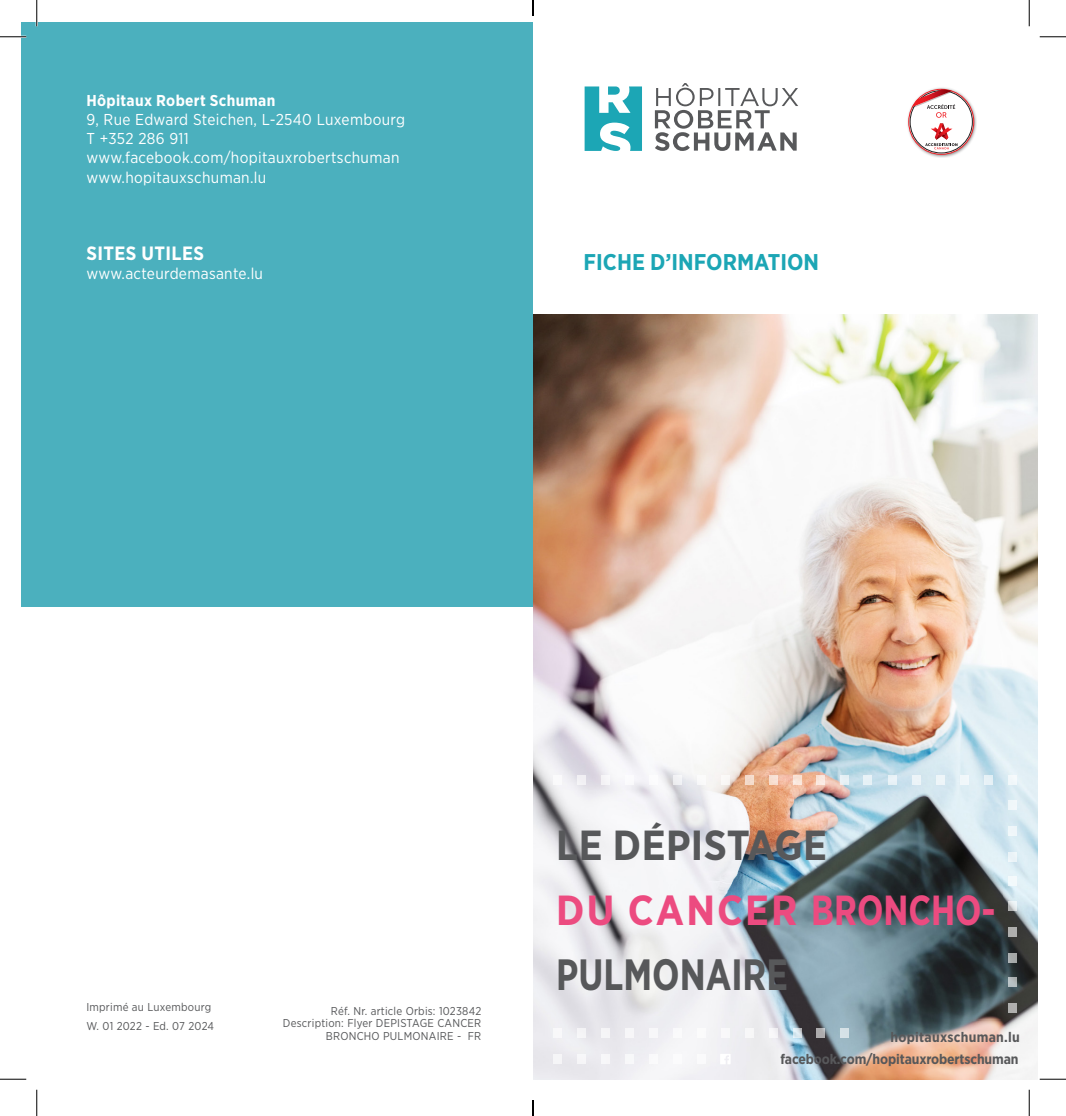
<style>
.page{position:relative;width:1066px;height:1116px;background:#fff}
.page>*{position:absolute;margin:0;border:0;box-sizing:border-box;transform-origin:0 0}
._00_Headline_Flyer_vert{font:700 43.75px "Gotham Narrow";color:#57585a;scale:.87 1}
._00_Headline_Flyer{font:700 42px "Gotham Narrow";letter-spacing:.025em;color:#ec4b80}
._00_Headline_Flyer-2{font:700 42px "Gotham Narrow";letter-spacing:.01em;color:#57585a}
._01_H1_Pantone205{font:700 22.75px "Gotham Narrow";color:#1ca6b5}
._01_H1_white{font:700 19.25px "Gotham Narrow";letter-spacing:.02em;color:#fff}
._02_body_white{font:15.75px "Gotham Narrow";letter-spacing:.02em;color:#fff}
._02_body_white-2{font:700 15.75px "Gotham Narrow";letter-spacing:.02em;color:#fff}
._03_body{font:700 14px "Gotham Narrow";letter-spacing:-.01em;color:#57585a}
._03_body-2{font:700 14px "Gotham Narrow";letter-spacing:.02em;color:#57585a}
.t1{font:11.38px/12.2px "Gotham Narrow";letter-spacing:.02em;color:#57585a;text-align:right}
</style>
<div class="page">
<img style="left:534px;top:314px;width:503px;height:764px">
<div style="left:22px;top:22px;width:511px;height:584px;background:#4bb0be"></div>
<div style="left:553px;top:1028px;width:9px;height:9px;background:#f8f8f9"></div>
<div style="left:553px;top:1054px;width:9px;height:9px;background:#f5f5f7"></div>
<div style="left:553px;top:774px;width:9px;height:10px;background:#fff"></div>
<div style="left:577px;top:1028px;width:9px;height:9px;background:#f4f4f6"></div>
<div style="left:577px;top:1054px;width:9px;height:9px;background:#f7f6f8"></div>
<div style="left:601px;top:1028px;width:9px;height:9px;background:#f5f5f7"></div>
<div style="left:577px;top:774px;width:9px;height:10px;background:#f1eff3"></div>
<div style="left:601px;top:1054px;width:9px;height:9px;background:#f7f7f9"></div>
<div style="left:625px;top:1028px;width:9px;height:9px;background:#f6f6f8"></div>
<div style="left:625px;top:1054px;width:9px;height:9px;background:#f7f8f9"></div>
<div style="left:601px;top:774px;width:9px;height:10px;background:#f6f5f7"></div>
<div style="left:649px;top:1028px;width:9px;height:9px;background:#f7f7f9"></div>
<div style="left:673px;top:1028px;width:9px;height:9px;background:#fff"></div>
<div style="left:649px;top:1054px;width:9px;height:9px;background:#fff"></div>
<div style="left:673px;top:1054px;width:9px;height:9px;background:#fff"></div>
<div style="left:625px;top:774px;width:9px;height:10px;background:#fff"></div>
<div style="left:697px;top:1028px;width:9px;height:9px;background:#fff"></div>
<div style="left:721px;top:1028px;width:9px;height:9px;background:#f9f8fa"></div>
<div style="left:697px;top:1054px;width:9px;height:9px;background:#fff"></div>
<div style="left:745px;top:1028px;width:9px;height:9px;background:#f7f7f8"></div>
<div style="left:649px;top:774px;width:9px;height:10px;background:#fff"></div>
<div style="left:769px;top:1028px;width:9px;height:9px;background:#f7f6f8"></div>
<div style="left:1008px;top:1002px;width:8px;height:10px;background:#b0afae"></div>
<svg style="left:1008px;top:977px;width:8px;height:9px"></svg>
<div style="left:673px;top:774px;width:9px;height:10px;background:#f1f1f5"></div>
<svg style="left:1008px;top:901px;width:8px;height:10px"></svg>
<svg style="left:793px;top:1028px;width:9px;height:9px"></svg>
<div style="left:1008px;top:876px;width:8px;height:9px;background:#f3f9fb"></div>
<div style="left:816px;top:1028px;width:9px;height:9px;background:#adabad"></div>
<div style="left:1008px;top:927px;width:8px;height:9px;background:#aeaead"></div>
<div style="left:1008px;top:952px;width:8px;height:10px;background:#a5a8a9"></div>
<div style="left:1008px;top:800px;width:8px;height:9px;background:#eff7f9"></div>
<div style="left:1008px;top:774px;width:8px;height:10px;background:#f2f8fa"></div>
<div style="left:840px;top:1028px;width:8px;height:9px;background:#d6e1e7"></div>
<div style="left:697px;top:774px;width:9px;height:10px;background:#fff"></div>
<div style="left:1008px;top:826px;width:8px;height:9px;background:#eff6f9"></div>
<div style="left:1008px;top:851px;width:8px;height:10px;background:#e9f2f7"></div>
<div style="left:721px;top:774px;width:9px;height:10px;background:#faf8f7"></div>
<div style="left:984px;top:774px;width:8px;height:10px;background:#e7f1f7"></div>
<div style="left:745px;top:774px;width:9px;height:10px;background:#f3dbcb"></div>
<div style="left:960px;top:774px;width:8px;height:10px;background:#f0f7fa"></div>
<div style="left:769px;top:774px;width:9px;height:10px;background:#f7dfd3"></div>
<div style="left:936px;top:774px;width:8px;height:10px;background:#edf5f9"></div>
<div style="left:912px;top:774px;width:9px;height:10px;background:#ecf4f8"></div>
<div style="left:793px;top:774px;width:9px;height:10px;background:#f9e2d5"></div>
<div style="left:888px;top:774px;width:8px;height:10px;background:#e9f2f7"></div>
<div style="left:863px;top:774px;width:8px;height:10px;background:#e7f1f6"></div>
<div style="left:840px;top:774px;width:8px;height:10px;background:#e6f1f5"></div>
<div style="left:816px;top:774px;width:9px;height:10px;background:#fae7dd"></div>
<svg style="left:584px;top:86px;width:58px;height:65px"></svg>
<svg style="left:655px;top:83px;width:143px;height:68px"></svg>
<svg style="left:720px;top:1053px;width:10px;height:11px"></svg>
<img style="left:550px;top:797px;width:453px;height:222px">
<img style="left:907px;top:92px;width:69px;height:65px">
<svg style="left:908px;top:89px;width:65px;height:65px"></svg>
<div style="left:910px;top:91px;width:62px;height:62px;border:1px solid #231f20;border-radius:50%"></div>
<img style="left:907px;top:87px;width:51px;height:27px">
<svg style="left:912px;top:89px;width:45px;height:60px"></svg>
<hr style="left:0;top:36px;width:26px;height:2px;background:#fff">
<hr style="left:36px;top:0;width:2px;height:26px;background:#fff">
<svg style="left:0;top:36px;width:26px;height:1px"></svg>
<svg style="left:1039px;top:36px;width:27px;height:1px"></svg>
<svg style="left:0;top:1078px;width:26px;height:1px"></svg>
<svg style="left:1039px;top:1078px;width:27px;height:1px"></svg>
<svg style="left:36px;top:0;width:1px;height:26px"></svg>
<svg style="left:36px;top:1089px;width:1px;height:26px"></svg>
<svg style="left:1029px;top:0;width:1px;height:26px"></svg>
<svg style="left:1029px;top:1089px;width:1px;height:26px"></svg>
<svg style="left:532px;top:0;width:2px;height:16px"></svg>
<svg style="left:532px;top:1100px;width:2px;height:15px"></svg>
<p class="_02_body_white-2" style="left:86px;top:90px;width:190px">Hôpitaux Robert Schuman</p>
<p class="_02_body_white" style="left:86px;top:110px;width:320px">9, Rue Edward Steichen, L-2540 Luxembourg</p>
<p class="_02_body_white" style="left:86px;top:129px;width:104px">T +352 286 911</p>
<p class="_02_body_white" style="left:86px;top:148px;width:314px">www.facebook.com/hopitauxrobertschuman</p>
<p class="_02_body_white" style="left:86px;top:167px;width:181px">www.hopitauxschuman.lu</p>
<p class="_01_H1_white" style="left:86px;top:240px;width:119px">SITES UTILES</p>
<p class="_02_body_white" style="left:86px;top:264px;width:178px">www.acteurdemasante.lu</p>
<p class="_01_H1_Pantone205" style="left:583px;top:248px;width:237px">FICHE D’INFORMATION</p>
<p class="t1" style="left:86px;top:1000px;width:126px">Imprimé au Luxembourg</p>
<p class="t1" style="left:86px;top:1019px;width:129px">W. 01 2022 - Ed. 07 2024</p>
<p class="t1" style="left:331px;top:1004px;width:152px">Réf. Nr. article Orbis: 1023842</p>
<p class="t1" style="left:283px;top:1016px;width:200px">Description: Flyer DEPISTAGE CANCER<br>BRONCHO PULMONAIRE - FR</p>
<p class="_00_Headline_Flyer-2" style="left:556px;top:818px;width:272px">LE DÉPISTAGE</p>
<p class="_00_Headline_Flyer" style="left:556px;top:883px;width:441px">DU CANCER BRONCHO-</p>
<p class="_00_Headline_Flyer_vert" style="left:556px;top:946px;width:268px">PULMONAIRE</p>
<p class="_03_body-2" style="left:890px;top:1027px;width:131px">hopitauxschuman.lu</p>
<p class="_03_body" style="left:780px;top:1050px;width:239px">facebook.com/hopitauxrobertschuman</p>
</div>
